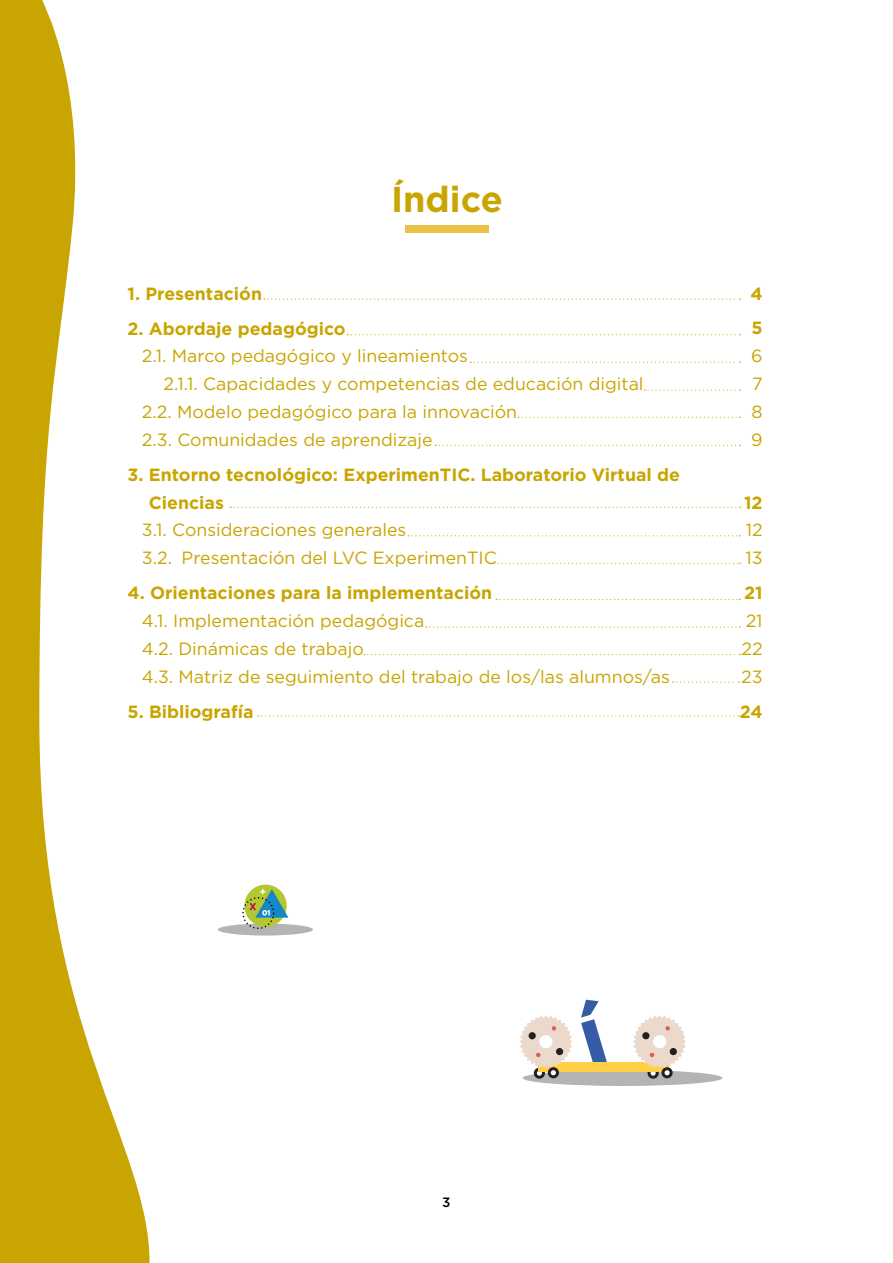
<style>
.page{position:relative;width:893px;height:1263px;background:#fff}
.page>*{position:absolute;margin:0;border:0;box-sizing:border-box;transform-origin:0 0}
.t1{font:700 36px "Gotham";color:#c8a500}
.t2{font:17.7px/27.8px "Gotham";color:#c8a500}
.t3{font:700 17.7px/27.8px "Gotham";color:#c8a500}
.t4{font:500 13.5px "Gotham";color:#000}
</style>
<div class="page">
<div style="left:405px;top:225px;width:83px;height:8px;background:#e8c247"></div>
<svg style="left:0;top:0;width:150px;height:1263px"></svg>
<div style="left:218px;top:923px;width:95px;height:12px;background:#b3b5b5;border-radius:50%"></div>
<svg style="left:244px;top:884px;width:43px;height:43px"></svg>
<svg style="left:242px;top:889px;width:46px;height:40px"></svg>
<svg style="left:264px;top:298px;width:476px;height:2px"></svg>
<svg style="left:347px;top:334px;width:393px;height:1px"></svg>
<svg style="left:470px;top:362px;width:270px;height:1px"></svg>
<svg style="left:435px;top:445px;width:305px;height:1px"></svg>
<svg style="left:518px;top:417px;width:222px;height:1px"></svg>
<svg style="left:644px;top:389px;width:96px;height:2px"></svg>
<svg style="left:230px;top:507px;width:510px;height:1px"></svg>
<svg style="left:408px;top:535px;width:332px;height:1px"></svg>
<svg style="left:490px;top:563px;width:250px;height:1px"></svg>
<svg style="left:496px;top:599px;width:244px;height:1px"></svg>
<svg style="left:426px;top:626px;width:314px;height:2px"></svg>
<svg style="left:364px;top:654px;width:376px;height:1px"></svg>
<svg style="left:672px;top:681px;width:67px;height:2px"></svg>
<svg style="left:258px;top:715px;width:481px;height:2px"></svg>
<svg style="left:519px;top:1015px;width:203px;height:71px"></svg>
<h1 class="t1" style="left:391px;top:175px;width:113px">Índice</h1>
<p class="t3" style="left:128px;top:279px;width:136px">1. Presentación</p>
<p class="t3" style="left:128px;top:314px;width:220px">2. Abordaje pedagógico</p>
<p class="t2" style="left:142px;top:342px;width:328px">2.1. Marco pedagógico y lineamientos</p>
<p class="t2" style="left:163px;top:370px;width:482px">2.1.1. Capacidades y competencias de educación digital</p>
<p class="t2" style="left:142px;top:397px;width:377px">2.2. Modelo pedagógico para la innovación</p>
<p class="t2" style="left:142px;top:425px;width:292px">2.3. Comunidades de aprendizaje</p>
<p class="t3" style="left:149px;top:461px;width:533px;text-indent:-21px">3. Entorno tecnológico: ExperimenTIC. Laboratorio Virtual de<br>Ciencias</p>
<p class="t2" style="left:142px;top:516px;width:356px">3.1. Consideraciones generales<br>3.2. Presentación del LVC ExperimenTIC</p>
<p class="t3" style="left:128px;top:579px;width:366px">4. Orientaciones para la implementación</p>
<p class="t2" style="left:142px;top:606px;width:529px">4.1. Implementación pedagógica<br>4.2. Dinámicas de trabajo<br>4.3. Matriz de seguimiento del trabajo de los/las alumnos/as</p>
<p class="t3" style="left:128px;top:697px;width:128px">5. Bibliografía</p>
<p class="t3" style="left:750px;top:276px;width:14px;line-height:35px">4<br>5</p>
<p class="t2" style="left:751px;top:342px;width:13px;text-align:justify">6<br>7<br>8<br>9</p>
<p class="t3" style="left:744px;top:488px;width:20px">12</p>
<p class="t2" style="left:745px;top:516px;width:19px">12<br>13</p>
<p class="t3" style="left:744px;top:579px;width:20px">21</p>
<p class="t2" style="left:741px;top:606px;width:23px;text-align:justify">21<br>22<br>23</p>
<p class="t3" style="left:740px;top:697px;width:24px">24</p>
<p class="t4" style="left:442px;top:1193px;width:10px">3</p>
</div>
